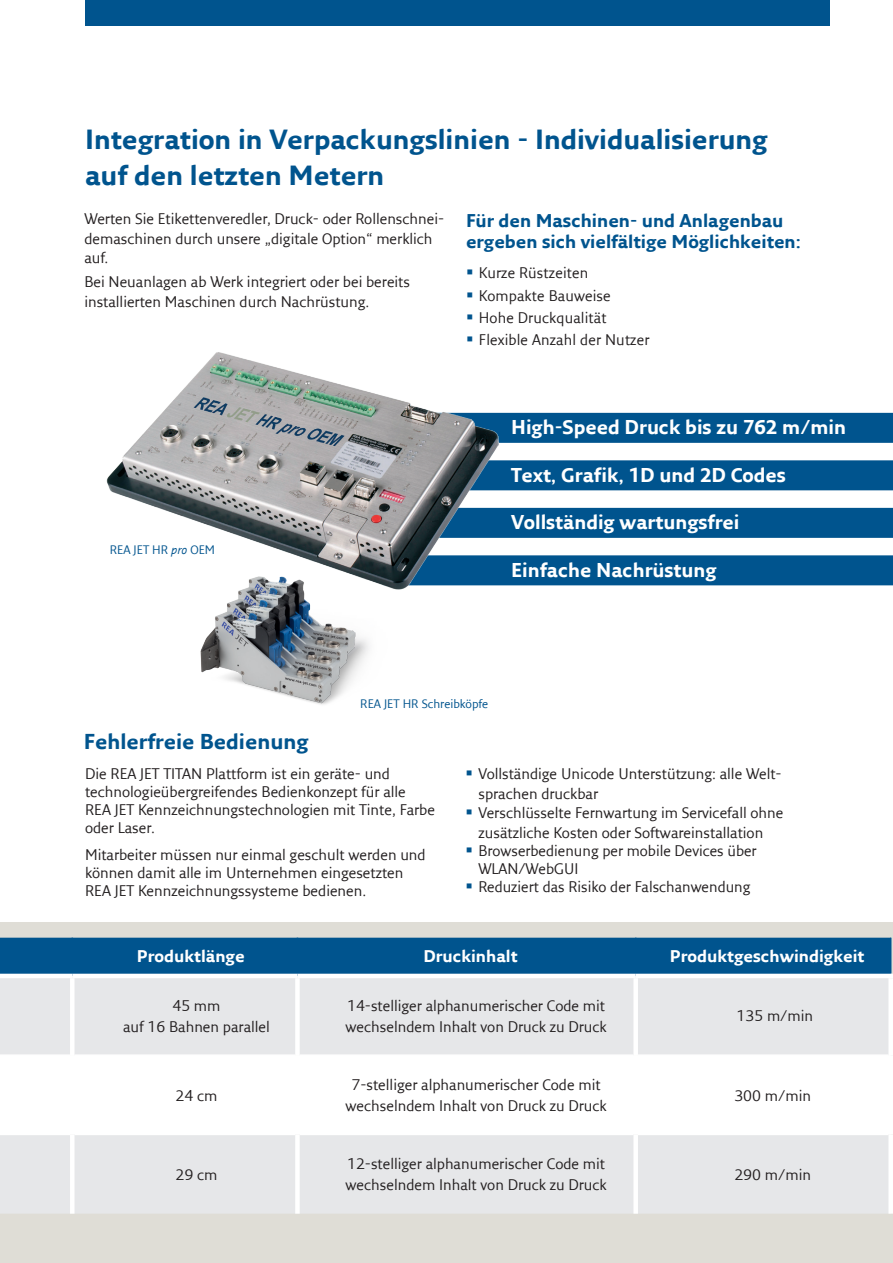
<style>
.page{position:relative;width:893px;height:1263px;background:#fff}
.page>*{position:absolute;margin:0;border:0;box-sizing:border-box;transform-origin:0 0}
.t1{font:700 27px/36.5px "Fresco Sans LF";color:#00548e}
.t2{font:700 21px "Fresco Sans LF";color:#00548e}
.t3{font:700 19.5px "Fresco Sans LF";color:#fff}
.t4{font:700 18px/21px "Fresco Sans LF";color:#00548e}
.t5{font:700 16.5px "Fresco Sans LF";color:#fff}
.t6{font:15px/18px "Fresco Sans LF";color:#231f20}
.t7{font:12px "Fresco Sans LF";color:#00548e}
.s1{font-style:italic}
</style>
<div class="page">
<div style="left:0;top:923px;width:893px;height:340px;background:#dfddd6"></div>
<div style="left:85px;top:0;width:744px;height:26px;background:#00548e"></div>
<div style="left:0;top:938px;width:890px;height:36px;background:#00548e"></div>
<div style="left:0;top:978px;width:888px;height:235px;background:#e6e7e9"></div>
<div style="left:0;top:1056px;width:888px;height:78px;background:#fff"></div>
<hr style="left:72px;top:938px;width:1px;height:36px;background:#00548e">
<hr style="left:297px;top:938px;width:1px;height:36px;background:#00548e">
<hr style="left:635px;top:938px;width:1px;height:36px;background:#00548e">
<hr style="left:890px;top:938px;width:1px;height:36px;background:#00548e">
<hr style="left:0;top:1054px;width:70px;height:2px;background:#fff">
<hr style="left:75px;top:1054px;width:220px;height:2px;background:#fff">
<hr style="left:300px;top:1054px;width:333px;height:2px;background:#fff">
<hr style="left:638px;top:1054px;width:250px;height:2px;background:#fff">
<hr style="left:0;top:1134px;width:70px;height:1px;background:#fff">
<hr style="left:75px;top:1134px;width:220px;height:1px;background:#fff">
<hr style="left:300px;top:1134px;width:333px;height:1px;background:#fff">
<hr style="left:638px;top:1134px;width:250px;height:1px;background:#fff">
<hr style="left:0;top:974px;width:72px;height:4px;background:#fff">
<hr style="left:72px;top:974px;width:225px;height:4px;background:#fff">
<div style="left:70px;top:978px;width:5px;height:77px;background:#fff"></div>
<hr style="left:297px;top:974px;width:339px;height:4px;background:#fff">
<div style="left:295px;top:978px;width:5px;height:77px;background:#fff"></div>
<hr style="left:636px;top:974px;width:257px;height:4px;background:#fff">
<div style="left:633px;top:978px;width:5px;height:77px;background:#fff"></div>
<div style="left:888px;top:978px;width:5px;height:77px;background:#fff"></div>
<div style="left:70px;top:1055px;width:5px;height:79px;background:#fff"></div>
<div style="left:295px;top:1055px;width:5px;height:79px;background:#fff"></div>
<div style="left:633px;top:1055px;width:5px;height:79px;background:#fff"></div>
<div style="left:888px;top:1055px;width:5px;height:79px;background:#fff"></div>
<div style="left:70px;top:1134px;width:5px;height:79px;background:#fff"></div>
<div style="left:295px;top:1134px;width:5px;height:79px;background:#fff"></div>
<div style="left:633px;top:1134px;width:5px;height:79px;background:#fff"></div>
<div style="left:888px;top:1134px;width:5px;height:79px;background:#fff"></div>
<div style="left:384px;top:413px;width:509px;height:30px;background:#00548e"></div>
<div style="left:384px;top:460px;width:509px;height:30px;background:#00548e"></div>
<div style="left:384px;top:508px;width:509px;height:30px;background:#00548e"></div>
<div style="left:384px;top:555px;width:509px;height:30px;background:#00548e"></div>
<img style="left:106px;top:352px;width:393px;height:237px">
<img style="left:185px;top:571px;width:203px;height:134px">
<h1 class="t1" style="left:85px;top:120px;width:684px">Integration in Verpackungslinien - Individualisierung auf den letzten Metern</h1>
<p class="t6" style="left:84px;top:209px;width:361px;line-height:19.5px">Werten Sie Etikettenveredler, Druck- oder Rollenschnei&shy;demaschinen durch unsere „digitale Option“ merklich auf.</p>
<p class="t6" style="left:84px;top:272px;width:327px;line-height:19.5px">Bei Neuanlagen ab Werk integriert oder bei bereits installierten Maschinen durch Nachrüstung.</p>
<p class="t4" style="left:466px;top:209px;width:336px">Für den Maschinen- und Anlagenbau ergeben sich vielfältige Möglichkeiten:</p>
<p class="t6" style="left:479px;top:262px;width:172px;line-height:22.2px">Kurze Rüstzeiten<br>Kompakte Bauweise<br>Hohe Druckqualität<br>Flexible Anzahl der Nutzer</p>
<p class="t7" style="left:110px;top:543px;width:107px">REA JET HR <span class="s1">pro</span> OEM</p>
<h3 class="t3" style="left:511px;top:415px;width:336px">High-Speed Druck bis zu 762 m/min</h3>
<h3 class="t3" style="left:511px;top:463px;width:276px">Text, Grafik, 1D und 2D Codes</h3>
<h3 class="t3" style="left:511px;top:510px;width:230px">Vollständig wartungsfrei</h3>
<h3 class="t3" style="left:511px;top:558px;width:207px">Einfache Nachrüstung</h3>
<p class="t7" style="left:360px;top:696px;width:130px">REA JET HR Schreibköpfe</p>
<h2 class="t2" style="left:84px;top:729px;width:226px">Fehlerfreie Bedienung</h2>
<p class="t6" style="left:85px;top:765px;width:351px">Die REA JET TITAN Plattform ist ein geräte- und technologieübergreifendes Bedienkonzept für alle REA JET Kennzeichnungstechnologien mit Tinte, Farbe oder Laser.</p>
<p class="t6" style="left:85px;top:845px;width:342px">Mitarbeiter müssen nur einmal geschult werden und können damit alle im Unternehmen eingesetzten<br>REA JET Kennzeichnungssysteme bedienen.</p>
<p class="t6" style="left:478px;top:764px;width:307px;line-height:19.5px">Vollständige Unicode Unterstützung: alle Welt&shy;sprachen druckbar<br>Verschlüsselte Fernwartung im Servicefall ohne zusätzliche Kosten oder Softwareinstallation</p>
<p class="t6" style="left:478px;top:841px;width:280px">Browserbedienung per mobile Devices über<br>WLAN/WebGUI<br>Reduziert das Risiko der Falschanwendung</p>
<p class="t5" style="left:137px;top:946px;width:109px">Produktlänge</p>
<p class="t5" style="left:423px;top:946px;width:96px">Druckinhalt</p>
<p class="t5" style="left:670px;top:946px;width:196px">Produktgeschwindigkeit</p>
<p class="t6" style="left:123px;top:995px;width:148px;line-height:21px;text-align:center">45 mm<br>auf 16 Bahnen parallel</p>
<p class="t6" style="left:345px;top:995px;width:263px;line-height:21px">14-stelliger alphanumerischer Code mit wechselndem Inhalt von Druck zu Druck</p>
<p class="t6" style="left:736px;top:1007px;width:78px">135 m/min</p>
<p class="t6" style="left:176px;top:1086px;width:43px">24 cm</p>
<p class="t6" style="left:345px;top:1074px;width:263px;line-height:21px;text-align:center">7-stelliger alphanumerischer Code mit wechselndem Inhalt von Druck zu Druck</p>
<p class="t6" style="left:734px;top:1086px;width:78px">300 m/min</p>
<p class="t6" style="left:176px;top:1165px;width:43px">29 cm</p>
<p class="t6" style="left:345px;top:1153px;width:263px;line-height:21px">12-stelliger alphanumerischer Code mit wechselndem Inhalt von Druck zu Druck</p>
<p class="t6" style="left:734px;top:1165px;width:78px">290 m/min</p>
</div>
